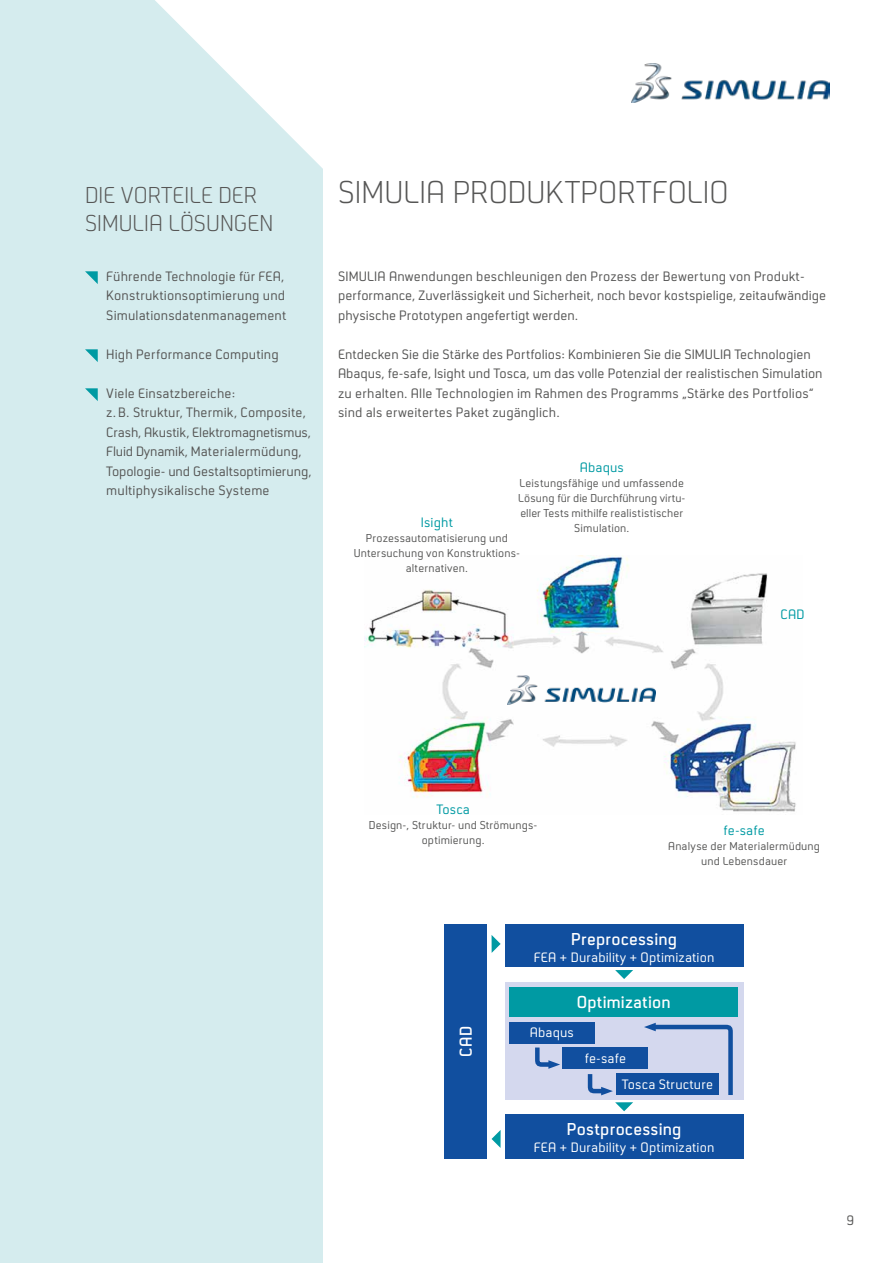
<style>
.page{position:relative;width:893px;height:1263px;background:#fff}
.page>*{position:absolute;margin:0;border:0;box-sizing:border-box;transform-origin:0 0}
.t1{font:300 33px "Neustadt";color:#565655}
.t2{font:300 24px/28.5px "Neustadt";color:#565655}
.t3{font:600 18px "Neustadt";letter-spacing:.01em;color:#fff}
.t4{font:14.25px/19.5px "Neustadt";letter-spacing:.01em;color:#565655}
.t5{font:14.25px/26px "Neustadt";letter-spacing:.01em;color:#fff}
.t6{font:14.25px "Neustadt";letter-spacing:.01em;color:#009aa3}
.t7{font:12px/15px "Neustadt";letter-spacing:.01em;color:#565655;text-align:center}
</style>
<div class="page">
<div style="left:0;top:0;width:323px;height:1263px;background:#d5ecee"></div>
<svg style="left:155px;top:0;width:168px;height:169px"></svg>
<img style="left:632px;top:64px;width:197px;height:39px">
<img style="left:364px;top:556px;width:432px;height:256px">
<img style="left:508px;top:676px;width:148px;height:29px">
<div style="left:505px;top:924px;width:238px;height:43px;background:#114f9f"></div>
<div style="left:505px;top:1114px;width:238px;height:44px;background:#114f9f"></div>
<div style="left:505px;top:982px;width:238px;height:117px;background:#d4d8ee"></div>
<svg style="left:615px;top:970px;width:18px;height:9px"></svg>
<svg style="left:615px;top:1102px;width:18px;height:9px"></svg>
<div style="left:445px;top:924px;width:42px;height:234px;background:#114f9f"></div>
<svg style="left:492px;top:935px;width:9px;height:18px"></svg>
<svg style="left:492px;top:1130px;width:9px;height:18px"></svg>
<div style="left:509px;top:987px;width:229px;height:30px;background:#009aa3"></div>
<div style="left:509px;top:1022px;width:85px;height:21px;background:#114f9f"></div>
<div style="left:563px;top:1048px;width:85px;height:21px;background:#114f9f"></div>
<div style="left:616px;top:1074px;width:103px;height:21px;background:#114f9f"></div>
<svg style="left:533px;top:1043px;width:27px;height:26px"></svg>
<svg style="left:587px;top:1074px;width:26px;height:21px"></svg>
<svg style="left:644px;top:1022px;width:89px;height:73px"></svg>
<svg style="left:85px;top:271px;width:13px;height:13px"></svg>
<svg style="left:85px;top:349px;width:13px;height:13px"></svg>
<svg style="left:85px;top:388px;width:13px;height:13px"></svg>
<h2 class="t2" style="left:85px;top:181px;width:190px">DIE VORTEILE DER<br>SIMULIA LÖSUNGEN</h2>
<p class="t4" style="left:106px;top:267px;width:182px">Führende Technologie für FEA,<br>Konstruktionsoptimierung und<br>Simulationsdatenmanagement</p>
<p class="t4" style="left:106px;top:345px;width:174px">High Performance Computing</p>
<p class="t4" style="left:106px;top:384px;width:207px">Viele Einsatzbereiche:<br>z. B. Struktur, Thermik, Composite, Crash, Akustik, Elektromagnetismus, Fluid Dynamik, Materialermüdung, Topologie- und Gestaltsoptimierung, multiphysikalische Systeme</p>
<h1 class="t1" style="left:338px;top:175px;width:392px">SIMULIA PRODUKTPORTFOLIO</h1>
<p class="t4" style="left:338px;top:267px;width:490px">SIMULIA Anwendungen beschleunigen den Prozess der Bewertung von Produkt&shy;performance, Zuverlässigkeit und Sicherheit, noch bevor kostspielige, zeitaufwändige physische Prototypen angefertigt werden.</p>
<p class="t4" style="left:338px;top:345px;width:486px">Entdecken Sie die Stärke des Portfolios: Kombinieren Sie die SIMULIA Technologien Abaqus, fe-safe, Isight und Tosca, um das volle Potenzial der realistischen Simulation zu erhalten. Alle Technologien im Rahmen des Programms „Stärke des Portfolios“ sind als erweitertes Paket zugänglich.</p>
<p class="t6" style="left:580px;top:460px;width:46px">Abaqus</p>
<p class="t7" style="left:518px;top:476px;width:169px">Leistungsfähige und umfassende<br>Lösung für die Durchführung virtu&shy;eller Tests mithilfe realististischer<br>Simulation.</p>
<p class="t6" style="left:421px;top:515px;width:34px">Isight</p>
<p class="t7" style="left:354px;top:531px;width:168px">Prozessautomatisierung und<br>Untersuchung von Konstruktions&shy;alternativen.</p>
<p class="t6" style="left:780px;top:607px;width:26px">CAD</p>
<p class="t6" style="left:436px;top:802px;width:35px">Tosca</p>
<p class="t7" style="left:369px;top:818px;width:170px">Design-, Struktur- und Strömungs&shy;optimierung.</p>
<p class="t6" style="left:724px;top:823px;width:43px">fe-safe</p>
<p class="t7" style="left:668px;top:839px;width:153px">Analyse der Materialermüdung und Lebensdauer</p>
<p class="t3" style="left:571px;top:929px;width:107px">Preprocessing</p>
<p class="t5" style="left:534px;top:944px;width:182px">FEA + Durability + Optimization</p>
<p class="t3" style="left:456px;top:1056px;width:32px;rotate:-90deg">CAD</p>
<p class="t3" style="left:577px;top:992px;width:95px">Optimization</p>
<p class="t5" style="left:530px;top:1020px;width:46px">Abaqus</p>
<p class="t5" style="left:622px;top:1046px;width:93px;text-indent:-37px">fe-safe<br>Tosca Structure</p>
<p class="t3" style="left:567px;top:1119px;width:116px">Postprocessing</p>
<p class="t5" style="left:534px;top:1134px;width:182px">FEA + Durability + Optimization</p>
<p class="t4" style="left:846px;top:1211px;width:9px">9</p>
</div>
